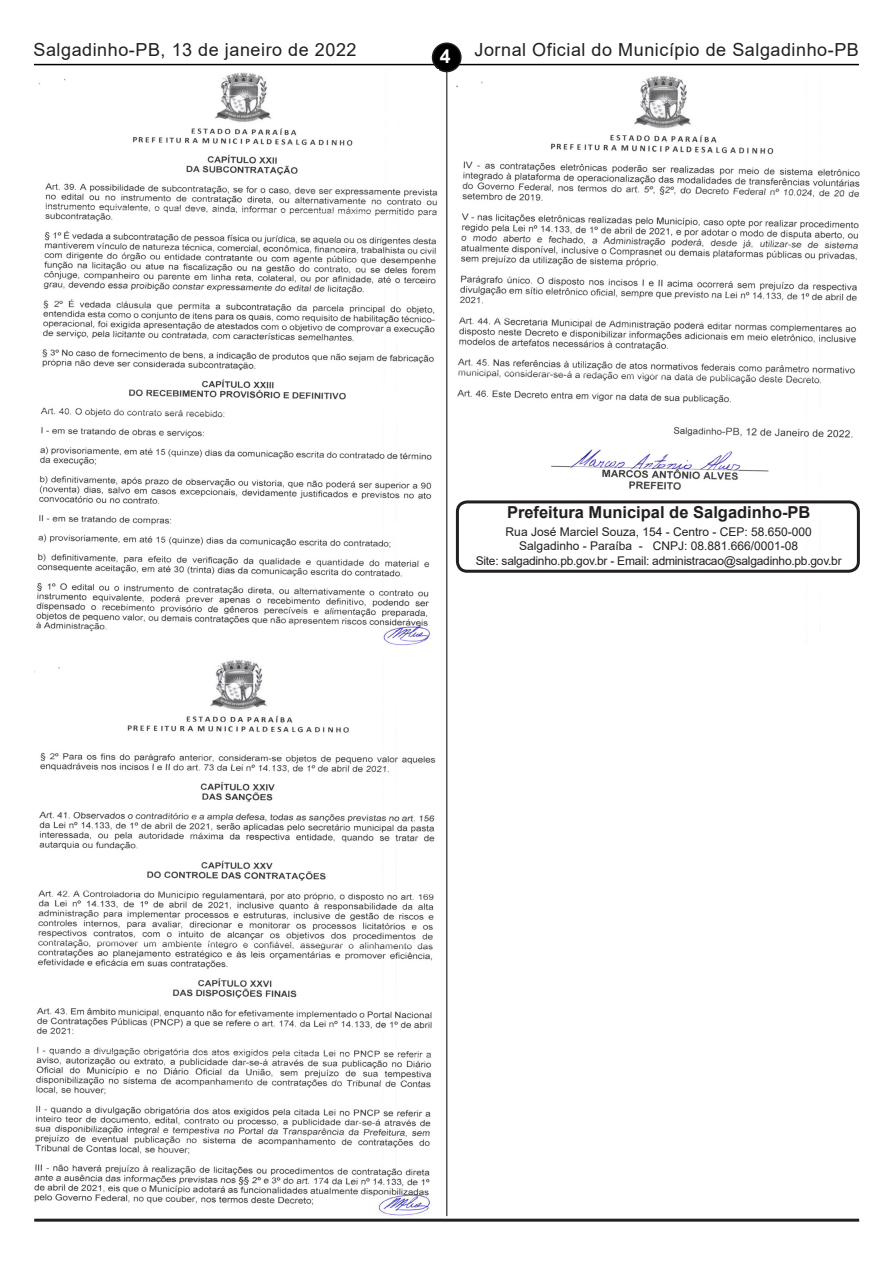
<style>
.page{position:relative;width:893px;height:1263px;background:#fff}
.page>*{position:absolute;margin:0;border:0;box-sizing:border-box;transform-origin:0 0}
.t1{font:700 19.5px "Arial";color:#fff}
.t2{font:18px "Arial";letter-spacing:.03em;color:#231f20}
.t3{font:700 16.5px "Arial";color:#231f20}
.t4{font:12px "Arial";color:#231f20}
.t5{font:12px "Arial";letter-spacing:-.02em;color:#231f20}
</style>
<div class="page">
<hr style="left:446px;top:72px;width:1px;height:1144px;background:#231f20">
<hr style="left:34px;top:64px;width:825px;height:1px;background:#000">
<div style="left:433px;top:43px;width:28px;height:29px;background:#000;border-radius:50%"></div>
<div style="left:432px;top:43px;width:30px;height:29px;border:2px solid #231f20;border-radius:50%"></div>
<img style="left:36px;top:72px;width:402px;height:574px">
<img style="left:34px;top:660px;width:402px;height:556px">
<img style="left:457px;top:75px;width:403px;height:494px">
<div style="left:456px;top:500px;width:404px;height:73px;border:3px solid #231f20;border-radius:10px"></div>
<h2 class="t2" style="left:33px;top:37px;width:325px">Salgadinho-PB, 13 de janeiro de 2022</h2>
<h1 class="t1" style="left:440px;top:43px;width:12px">4</h1>
<h2 class="t2" style="left:474px;top:38px;width:386px">Jornal Oficial do Município de Salgadinho-PB</h2>
<p class="t3" style="left:507px;top:500px;width:305px">Prefeitura Municipal de Salgadinho-PB</p>
<p class="t4" style="left:506px;top:523px;width:308px">Rua José Marciel Souza, 154 - Centro - CEP: 58.650-000</p>
<p class="t4" style="left:519px;top:538px;width:280px">Salgadinho - Paraíba - CNPJ: 08.881.666/0001-08</p>
<p class="t5" style="left:476px;top:552px;width:368px">Site: salgadinho.pb.gov.br - Email: administracao@salgadinho.pb.gov.br</p>
</div>
